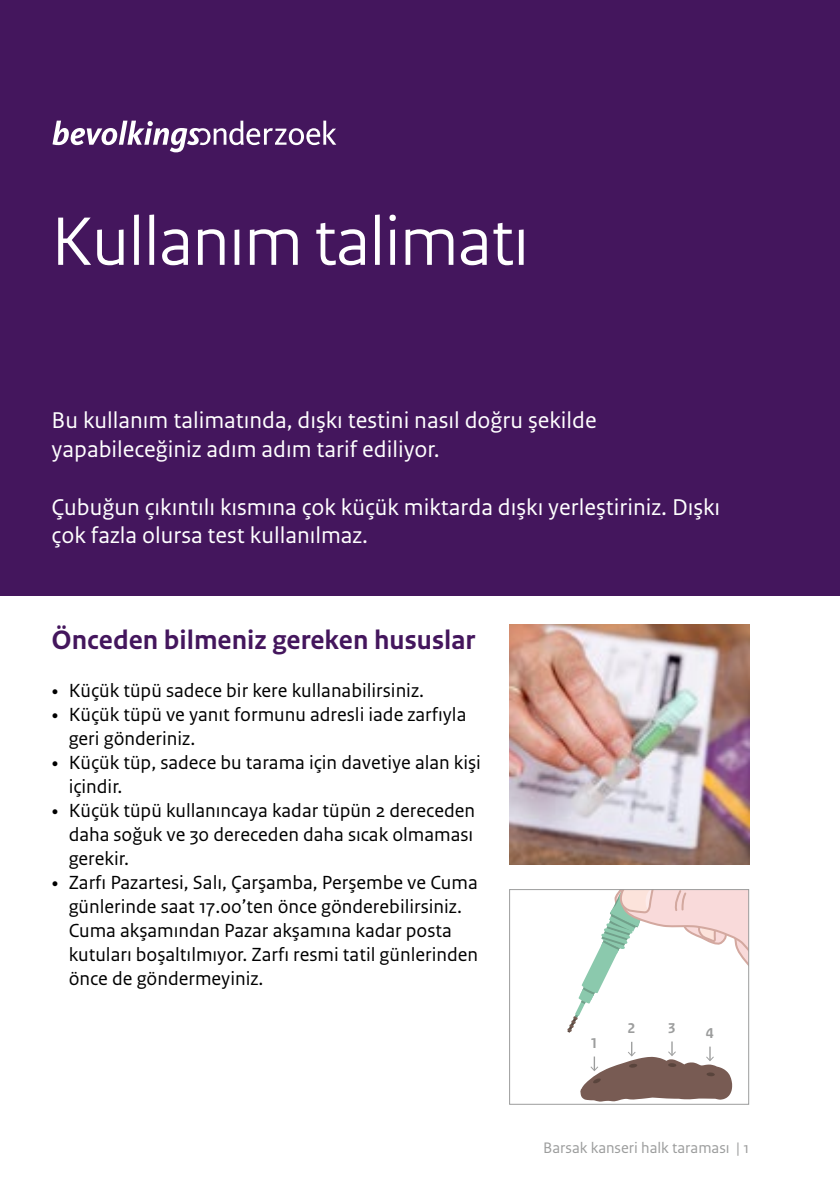
<style>
.page{position:relative;width:840px;height:1191px;background:#fff}
.page>*{position:absolute;margin:0;border:0;box-sizing:border-box;transform-origin:0 0}
._04_RIVM_Kop{font:72px "Rijksoverheid Sans Heading";color:#fff}
._10_RIVM_Broodtekst{font:700 28px "Rijksoverheid Sans Text";color:#44165d}
._09_RIVM_Inleiding{font:24px/28.8px "Rijksoverheid Sans Text";color:#fff}
.t1{font:20px/24px "Rijksoverheid Sans Text";color:#000}
.t2{font:16px "Rijksoverheid Sans Text";color:#9c9d9d}
.t3{font:700 15px "Rijksoverheid Sans Text";color:#9c9d9d}
.s1{font-family:"Rijksoverheid Serif"}
</style>
<div class="page">
<div style="left:0;top:0;width:839px;height:595px;background:#44165d"></div>
<svg style="left:52px;top:121px;width:284px;height:31px"></svg>
<img style="left:509px;top:625px;width:239px;height:240px">
<svg style="left:580px;top:1041px;width:151px;height:60px"></svg>
<svg style="left:567px;top:891px;width:179px;height:141px"></svg>
<div style="left:509px;top:889px;width:239px;height:215px;border:1px solid #9c9d9d"></div>
<p class="_04_RIVM_Kop" style="left:52px;top:200px;width:478px">Kullanım talimatı</p>
<p class="_09_RIVM_Inleiding" style="left:52px;top:406px;width:546px">Bu kullanım talimatında, dışkı testini nasıl doğru şekilde yapabileceğiniz adım adım tarif ediliyor.</p>
<p class="_09_RIVM_Inleiding" style="left:52px;top:493px;width:669px">Çubuğun çıkıntılı kısmına çok küçük miktarda dışkı yerleştiriniz. Dışkı çok fazla olursa test kullanılmaz.</p>
<p class="_10_RIVM_Broodtekst" style="left:52px;top:624px;width:425px">Önceden bilmeniz gereken hususlar</p>
<p class="t1" style="left:52px;top:679px;width:374px"><span class="s1">•</span> Küçük tüpü sadece bir kere kullanabilirsiniz.</p>
<p class="t1" style="left:69px;top:703px;width:399px;text-indent:-17px"><span class="s1">•</span> Küçük tüpü ve yanıt formunu adresli iade zarfıyla geri gönderiniz.</p>
<p class="t1" style="left:69px;top:751px;width:413px;text-indent:-17px"><span class="s1">•</span> Küçük tüp, sadece bu tarama için davetiye alan kişi içindir.</p>
<p class="t1" style="left:69px;top:799px;width:408px;text-align:justify;text-indent:-17px"><span class="s1">•</span> Küçük tüpü kullanıncaya kadar tüpün 2 dereceden daha soğuk ve 30 dereceden daha sıcak olmaması gerekir.</p>
<p class="t1" style="left:69px;top:871px;width:410px;text-indent:-17px"><span class="s1">•</span> Zarfı Pazartesi, Salı, Çarşamba, Perşembe ve Cuma günlerinde saat 17.00’ten önce gönderebilirsiniz.<br>Cuma akşamından Pazar akşamına kadar posta kutuları boşaltılmıyor. Zarfı resmi tatil günlerinden önce de göndermeyiniz.</p>
<p class="t3" style="left:589px;top:1034px;width:9px">1</p>
<p class="t3" style="left:627px;top:1019px;width:9px">2</p>
<p class="t3" style="left:667px;top:1019px;width:9px">3</p>
<p class="t3" style="left:705px;top:1024px;width:9px">4</p>
<p class="t2" style="left:543px;top:1139px;width:207px">Barsak kanseri halk taraması | 1</p>
</div>
